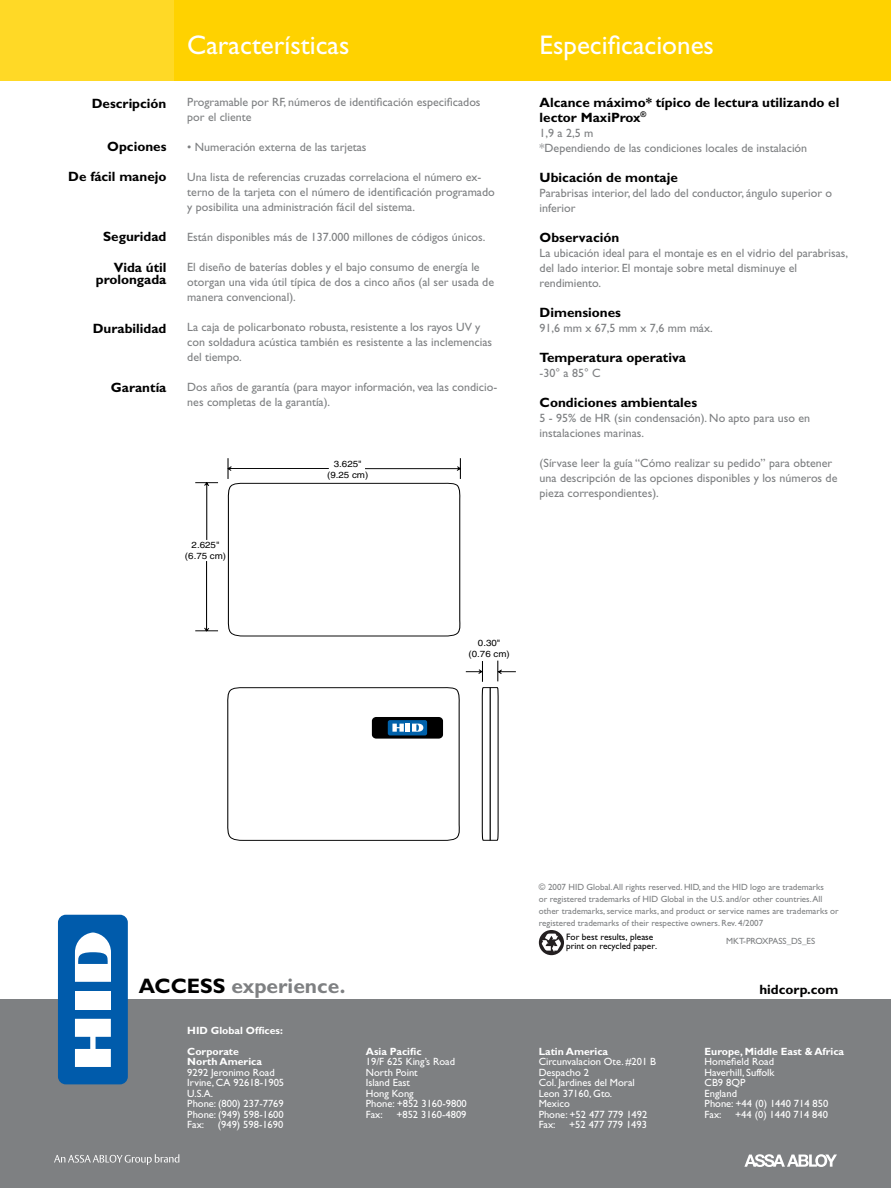
<style>
.page{position:relative;width:891px;height:1188px;background:#fff}
.page>*{position:absolute;margin:0;border:0;box-sizing:border-box;transform-origin:0 0}
.t1{font:27px "Gill Sans";color:#fff}
.t2{font:700 21px "Gill Sans";color:#7e8082}
.t3{font:700 13.5px/15px "Gill Sans";color:#000}
.t4{font:12px/15px "Gill Sans";color:#7e8082}
.t5{font:10.5px/10.5px "Gill Sans";color:#fff}
.t6{font:700 10.5px/21px "Gill Sans";color:#fff}
.t7{font:9.3px/9.4px "Gill Sans";color:#000}
.t8{font:9px/12px "Gill Sans";color:#7e8082}
.t9{font:8.85px/10.5px "Helvetica";color:#000;text-align:center;scale:1.1 1}
.s1{color:#000}
</style>
<div class="page">
<div style="left:0;top:0;width:187px;height:81px;background:#ffd926"></div>
<div style="left:175px;top:0;width:716px;height:81px;background:#ffd200"></div>
<div style="left:0;top:1000px;width:891px;height:188px;background:#7e8082"></div>
<div style="left:58px;top:915px;width:70px;height:169px;background:#005bab;border-radius:8px"></div>
<div style="left:75px;top:991px;width:36px;height:18px;background:#fff"></div>
<svg style="left:75px;top:1019px;width:36px;height:48px"></svg>
<svg style="left:75px;top:932px;width:36px;height:50px"></svg>
<svg style="left:229px;top:631px;width:231px;height:6px"></svg>
<svg style="left:195px;top:458px;width:266px;height:173px"></svg>
<svg style="left:227px;top:660px;width:289px;height:181px"></svg>
<hr style="left:490px;top:688px;width:1px;height:152px;background:#000">
<svg style="left:539px;top:930px;width:25px;height:25px"></svg>
<svg style="left:542px;top:934px;width:19px;height:18px"></svg>
<svg style="left:54px;top:1154px;width:125px;height:11px"></svg>
<svg style="left:744px;top:1154px;width:93px;height:13px"></svg>
<p class="t3" style="left:92px;top:96px;width:76px">Descripción</p>
<p class="t3" style="left:107px;top:139px;width:61px">Opciones</p>
<p class="t3" style="left:68px;top:169px;width:100px">De fácil manejo</p>
<p class="t3" style="left:103px;top:229px;width:65px">Seguridad</p>
<p class="t3" style="left:96px;top:261px;width:72px;line-height:12px;text-align:right">Vida útil prolongada</p>
<p class="t3" style="left:93px;top:321px;width:75px">Durabilidad</p>
<p class="t3" style="left:111px;top:380px;width:57px">Garantía</p>
<h1 class="t1" style="left:187px;top:29px;width:164px">Características</h1>
<p class="t4" style="left:187px;top:94px;width:295px">Programable por RF, números de identificación especificados por el cliente</p>
<p class="t4" style="left:187px;top:139px;width:181px">• Numeración externa de las tarjetas</p>
<p class="t4" style="left:187px;top:169px;width:309px">Una lista de referencias cruzadas correlaciona el número ex&shy;terno de la tarjeta con el número de identificación programado y posibilita una administración fácil del sistema.</p>
<p class="t4" style="left:187px;top:229px;width:300px">Están disponibles más de 137.000 millones de códigos únicos.</p>
<p class="t4" style="left:187px;top:259px;width:308px">El diseño de baterías dobles y el bajo consumo de energía le otorgan una vida útil típica de dos a cinco años (al ser usada de manera convencional).</p>
<p class="t4" style="left:187px;top:319px;width:306px">La caja de policarbonato robusta, resistente a los rayos UV y con soldadura acústica también es resistente a las inclemencias del tiempo.</p>
<p class="t4" style="left:187px;top:379px;width:312px">Dos años de garantía (para mayor información, vea las condicio&shy;nes completas de la garantía).</p>
<p class="t9" style="left:327px;top:459px;width:39px">3.625" (9.25 cm)</p>
<p class="t9" style="left:185px;top:540px;width:39px">2.625" (6.75 cm)</p>
<h1 class="t1" style="left:540px;top:29px;width:176px">Especificaciones</h1>
<p class="t3" style="left:540px;top:95px;width:301px">Alcance máximo* típico de lectura utilizando el lector MaxiProx<sup>®</sup></p>
<p class="t4" style="left:540px;top:125px;width:269px">1,9 a 2,5 m<br>*Dependiendo de las condiciones locales de instalación</p>
<p class="t3" style="left:540px;top:170px;width:140px">Ubicación de montaje</p>
<p class="t4" style="left:540px;top:185px;width:294px">Parabrisas interior, del lado del conductor, ángulo superior o inferior</p>
<p class="t3" style="left:540px;top:230px;width:81px">Observación</p>
<p class="t4" style="left:540px;top:245px;width:310px">La ubicación ideal para el montaje es en el vidrio del parabrisas, del lado interior. El montaje sobre metal disminuye el rendimiento.</p>
<p class="t3" style="left:540px;top:305px;width:83px">Dimensiones</p>
<p class="t4" style="left:540px;top:320px;width:175px">91,6 mm x 67,5 mm x 7,6 mm máx.</p>
<p class="t3" style="left:540px;top:350px;width:148px">Temperatura operativa</p>
<p class="t4" style="left:540px;top:365px;width:63px">-30° a 85° C</p>
<p class="t3" style="left:540px;top:395px;width:159px">Condiciones ambientales</p>
<p class="t4" style="left:540px;top:410px;width:272px">5 - 95% de HR (sin condensación). No apto para uso en instalaciones marinas.</p>
<p class="t4" style="left:540px;top:455px;width:299px">(Sírvase leer la guía “Cómo realizar su pedido” para obtener una descripción de las opciones disponibles y los números de pieza correspondientes).</p>
<p class="t9" style="left:469px;top:638px;width:39px">0.30" (0.76 cm)</p>
<h2 class="t2" style="left:139px;top:973px;width:208px"><span class="s1">ACCESS</span> experience.</h2>
<p class="t6" style="left:187px;top:1020px;width:97px">HID Global Offices:<br>Corporate</p>
<p class="t6" style="left:187px;top:1051px;width:76px">North America</p>
<p class="t5" style="left:187px;top:1067px;width:98px">9292 Jeronimo Road<br>Irvine, CA 92618-1905<br>U.S.A.<br>Phone: (800) 237-7769<br>Phone: (949) 598-1600<br>Fax:</p>
<p class="t5" style="left:218px;top:1119px;width:67px">(949) 598-1690</p>
<p class="t6" style="left:366px;top:1041px;width:57px">Asia Pacific</p>
<p class="t5" style="left:366px;top:1057px;width:103px">19/F 625 King’s Road<br>North Point<br>Island East<br>Hong Kong<br>Phone: +852 3160-9800<br>Fax:</p>
<p class="t5" style="left:396px;top:1109px;width:72px">+852 3160-4809</p>
<p class="t8" style="left:539px;top:881px;width:301px">© 2007 HID Global. All rights reserved. HID, and the HID logo are trademarks<br>or registered trademarks of HID Global in the U.S. and/or other countries. All other trademarks, service marks, and product or service names are trademarks or registered trademarks of their respective owners. Rev. 4/2007</p>
<p class="t7" style="left:566px;top:932px;width:92px">For best results, please print on recycled paper.</p>
<p class="t8" style="left:726px;top:935px;width:90px">MKT-PROXPASS_DS_ES</p>
<p class="t6" style="left:539px;top:1041px;width:71px">Latin America</p>
<p class="t5" style="left:539px;top:1057px;width:119px">Circunvalacion Ote. #201 B<br>Despacho 2<br>Col. Jardines del Moral<br>Leon 37160, Gto.<br>Mexico<br>Phone: +52 477 779 1492<br>Fax:</p>
<p class="t5" style="left:569px;top:1120px;width:79px">+52 477 779 1493</p>
<p class="t3" style="left:759px;top:982px;width:81px">hidcorp.com</p>
<p class="t6" style="left:705px;top:1041px;width:141px">Europe, Middle East &amp; Africa</p>
<p class="t5" style="left:705px;top:1057px;width:125px">Homefield Road<br>Haverhill, Suffolk<br>CB9 8QP<br>England<br>Phone: +44 (0) 1440 714 850<br>Fax:</p>
<p class="t5" style="left:735px;top:1109px;width:94px">+44 (0) 1440 714 840</p>
</div>
